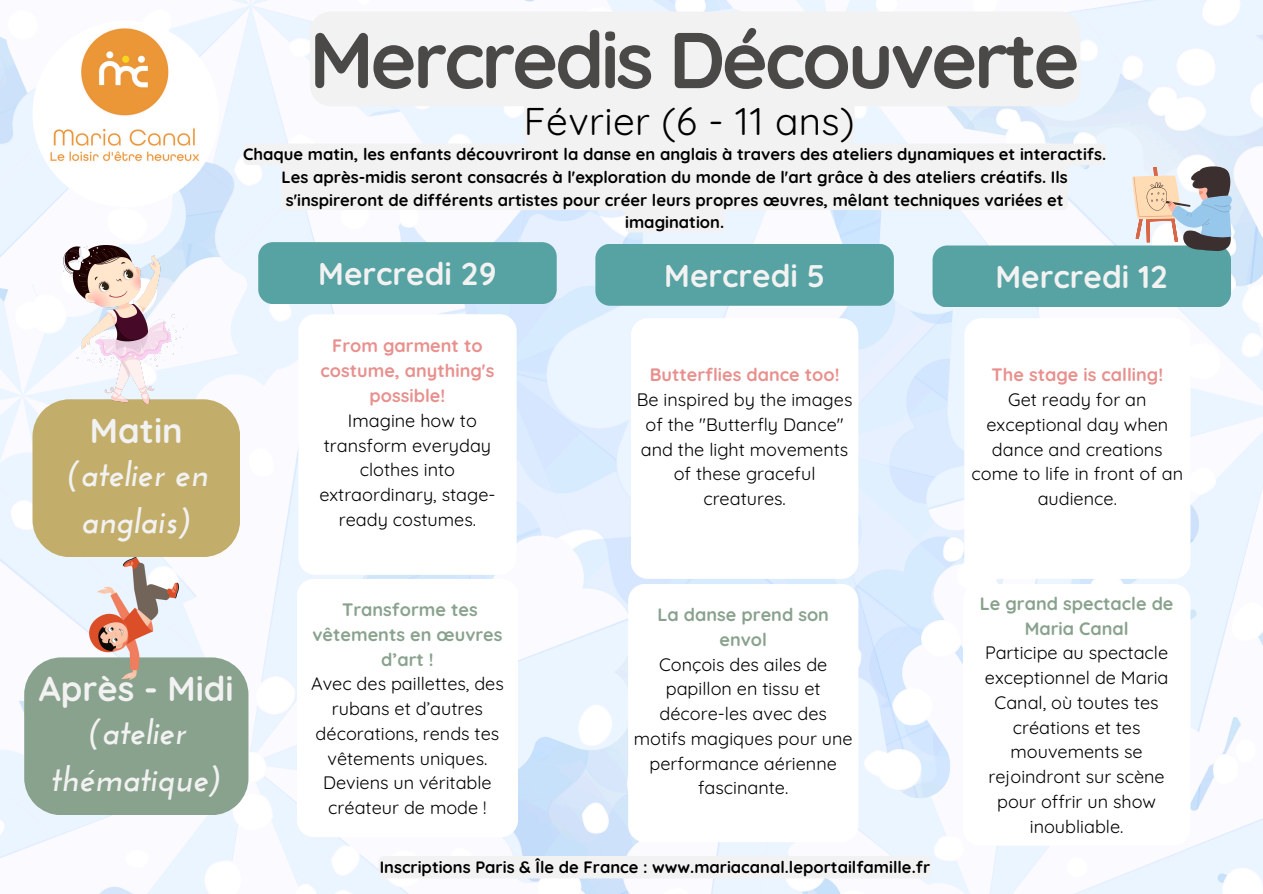
<style>
.page{position:relative;width:1263px;height:894px;background:#fff}
.page>*{position:absolute;margin:0;border:0;box-sizing:border-box;transform-origin:0 0}
.t1{font:700 78.75px "Quicksand";letter-spacing:-.045em;color:#4b4848}
.t2{font:38.55px "Quicksand";letter-spacing:.01em;color:#000}
.t3{font:italic 700 34.5px/42.8px "Josefin Sans";color:#f2f2f2;text-align:center}
.t4{font:700 34.5px/42.8px "Quicksand";color:#f2f2f2;text-align:center}
.t5{font:700 31.5px "Quicksand";color:#f2f2f2}
.t6{font:18px/24.8px "Quicksand";color:#000;text-align:center}
.t7{font:700 18px/24.8px "Quicksand";color:#89a28d;text-align:center}
.t8{font:700 18px/24.8px "Quicksand";color:#e8908d;text-align:center}
.t9{font:700 16.5px/22.5px "Quicksand";color:#000;text-align:center}
.s1{font-family:"Quicksand";font-style:normal}
.s2{font-family:"Josefin Sans";font-style:italic}
</style>
<div class="page">
<img style="left:0;top:0;width:1263px;height:893px">
<div style="left:32px;top:399px;width:208px;height:158px;background:#c2ae6a"></div>
<img style="left:32px;top:21px;width:187px;height:186px;border-radius:50%">
<div style="left:258px;top:242px;width:299px;height:62px;background:#57a2a2"></div>
<div style="left:298px;top:314px;width:219px;height:260px;background:#fff;border-radius:17px"></div>
<div style="left:297px;top:578px;width:221px;height:258px;background:#fff;border-radius:17px"></div>
<div style="left:24px;top:657px;width:224px;height:158px;background:#89a28d"></div>
<div style="left:310px;top:12px;width:770px;height:94px;background:#f2f2f2;border-radius:21px"></div>
<div style="left:524px;top:97px;width:331px;height:48px;background:#f2f2f2;border-radius:12px"></div>
<div style="left:379px;top:855px;width:552px;height:23px;background:#f2f2f2;border-radius:6px"></div>
<div style="left:631px;top:318px;width:227px;height:260px;background:#fff;border-radius:17px"></div>
<div style="left:964px;top:318px;width:226px;height:260px;background:#fff;border-radius:17px"></div>
<div style="left:628px;top:583px;width:230px;height:258px;background:#fff;border-radius:17px"></div>
<div style="left:595px;top:244px;width:299px;height:62px;background:#57a2a2"></div>
<div style="left:963px;top:583px;width:227px;height:262px;background:#fff;border-radius:17px"></div>
<img style="left:64px;top:245px;width:123px;height:158px">
<img style="left:89px;top:557px;width:89px;height:122px">
<svg style="left:243px;top:143px;width:863px;height:89px;fill:#f2f2f2"></svg>
<svg style="left:932px;top:163px;width:303px;height:144px"></svg>
<h1 class="t3" style="left:66px;top:413px;width:143px"><span class="s1">Matin </span>(atelier en</h1>
<h1 class="t3" style="left:81px;top:503px;width:113px">anglais)</h1>
<h3 class="t1" style="left:309px;top:9px;width:772px">Mercredis Découverte</h3>
<p class="t2" style="left:524px;top:96px;width:332px">Février (6 - 11 ans)</p>
<p class="t9" style="left:243px;top:143px;width:864px">Chaque matin, les enfants découvriront la danse en anglais à travers des ateliers dynamiques et interactifs.<br>Les après-midis seront consacrés à l'exploration du monde de l'art grâce à des ateliers créatifs. Ils s'inspireront de différents artistes pour créer leurs propres œuvres, mêlant techniques variées et imagination.</p>
<h2 class="t5" style="left:318px;top:253px;width:180px">Mercredi 29</h2>
<h4 class="t8" style="left:321px;top:333px;width:175px">From garment to costume, anything's possible!</h4>
<p class="t6" style="left:319px;top:407px;width:178px">Imagine how to transform everyday clothes into extraordinary, stage&shy;ready costumes.</p>
<p class="t5" style="left:664px;top:255px;width:162px">Mercredi 5</p>
<p class="t5" style="left:995px;top:257px;width:174px">Mercredi 12</p>
<p class="t8" style="left:650px;top:362px;width:191px">Butterflies dance too!</p>
<p class="t6" style="left:637px;top:387px;width:217px">Be inspired by the images of the "Butterfly Dance" and the light movements of these graceful creatures.</p>
<p class="t8" style="left:991px;top:362px;width:173px">The stage is calling!</p>
<p class="t6" style="left:971px;top:387px;width:213px">Get ready for an exceptional day when dance and creations come to life in front of an audience.</p>
<p class="t4" style="left:39px;top:666px;width:196px">Après - Midi <span class="s2">(atelier</span></p>
<p class="t3" style="left:51px;top:761px;width:173px">thématique)</p>
<h3 class="t7" style="left:312px;top:596px;width:192px">Transforme tes vêtements en œuvres d’art !</h3>
<h3 class="t6" style="left:311px;top:671px;width:194px">Avec des paillettes, des rubans et d’autres décorations, rends tes vêtements uniques.<br>Deviens un véritable créateur de mode !</h3>
<p class="t7" style="left:657px;top:601px;width:173px">La danse prend son envol</p>
<p class="t6" style="left:634px;top:651px;width:220px">Conçois des ailes de papillon en tissu et décore-les avec des motifs magiques pour une performance aérienne fascinante.</p>
<p class="t9" style="left:380px;top:855px;width:552px">Inscriptions Paris &amp; Île de France : www.mariacanal.leportailfamille.fr</p>
<p class="t7" style="left:980px;top:590px;width:195px">Le grand spectacle de<br>Maria Canal</p>
<p class="t6" style="left:985px;top:640px;width:185px">Participe au spectacle exceptionnel de Maria<br>Canal, où toutes tes créations et tes mouvements se rejoindront sur scène pour offrir un show inoubliable.</p>
</div>
